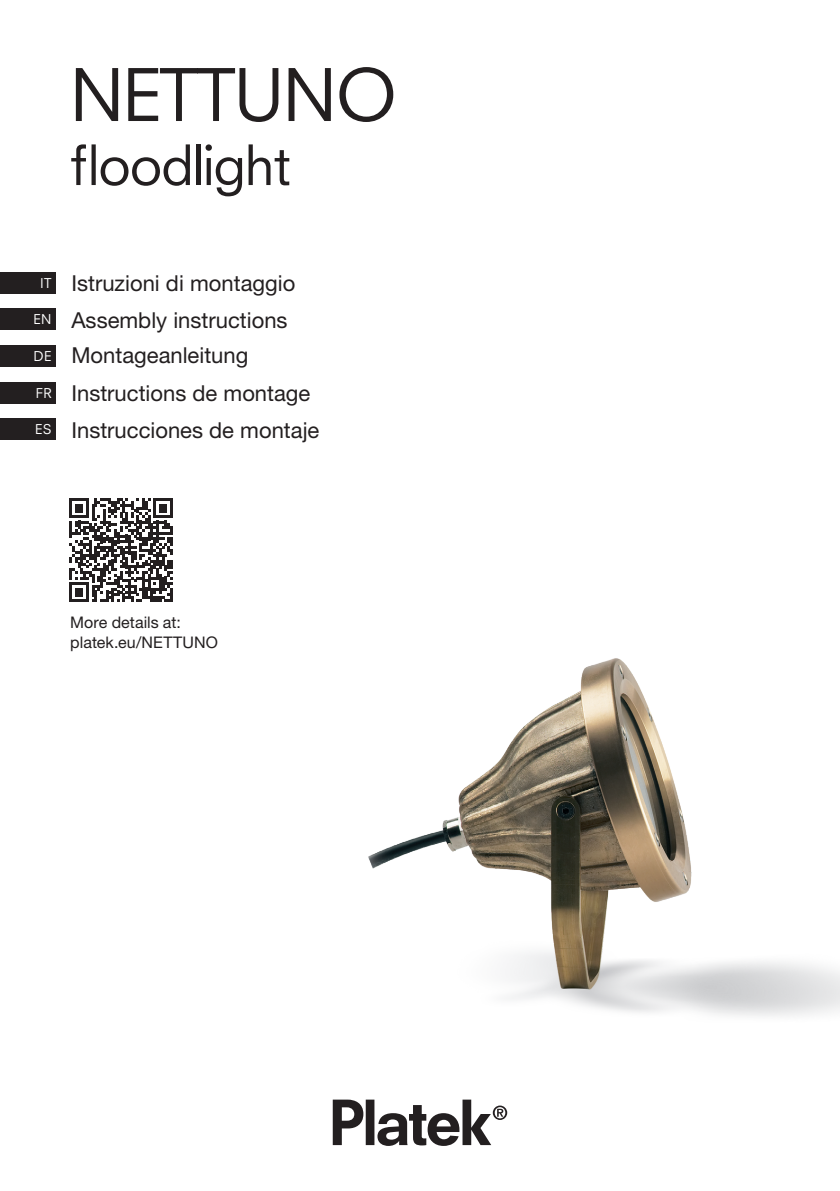
<style>
.page{position:relative;width:840px;height:1191px;background:#fff}
.page>*{position:absolute;margin:0;border:0;box-sizing:border-box;transform-origin:0 0}
.t1{font:70.4px "Neuzeit SLT Std";letter-spacing:-.03em;color:#231f20}
.t2{font:54px "Neuzeit SLT Std";letter-spacing:-.03em;color:#231f20}
.t3{font:22px "Helvetica Neue LT Std";color:#231f20}
.t4{font:16px/20px "Helvetica Neue LT Std";letter-spacing:.005em;color:#231f20}
.t5{font:13.2px "Neuzeit SLT Std";letter-spacing:.03em;color:#fff}
</style>
<div class="page">
<img style="left:368px;top:658px;width:471px;height:359px">
<svg style="left:332px;top:1099px;width:175px;height:47px"></svg>
<div style="left:0;top:272px;width:56px;height:21px;background:#231f20"></div>
<div style="left:0;top:309px;width:56px;height:21px;background:#231f20"></div>
<div style="left:0;top:345px;width:56px;height:21px;background:#231f20"></div>
<div style="left:0;top:382px;width:56px;height:21px;background:#231f20"></div>
<div style="left:0;top:419px;width:56px;height:21px;background:#231f20"></div>
<svg style="left:69px;top:498px;width:104px;height:104px"></svg>
<hr style="left:170px;top:588px;width:3px;height:14px;background:#231f20">
<h1 class="t1" style="left:70px;top:52px;width:329px">NETTUNO</h1>
<h2 class="t2" style="left:70px;top:132px;width:223px">floodlight</h2>
<p class="t5" style="left:40px;top:275px;width:13px">IT</p>
<p class="t5" style="left:33px;top:311px;width:19px">EN</p>
<p class="t5" style="left:33px;top:348px;width:20px">DE</p>
<p class="t5" style="left:36px;top:385px;width:17px">FR</p>
<p class="t5" style="left:35px;top:421px;width:18px">ES</p>
<p class="t3" style="left:71px;top:270px;width:225px">Istruzioni di montaggio</p>
<p class="t3" style="left:71px;top:307px;width:217px">Assembly instructions</p>
<p class="t3" style="left:71px;top:342px;width:178px">Montageanleitung</p>
<p class="t3" style="left:71px;top:380px;width:240px">Instructions de montage</p>
<p class="t3" style="left:71px;top:417px;width:249px">Instrucciones de montaje</p>
<p class="t4" style="left:70px;top:612px;width:149px">More details at: platek.eu/NETTUNO</p>
</div>
